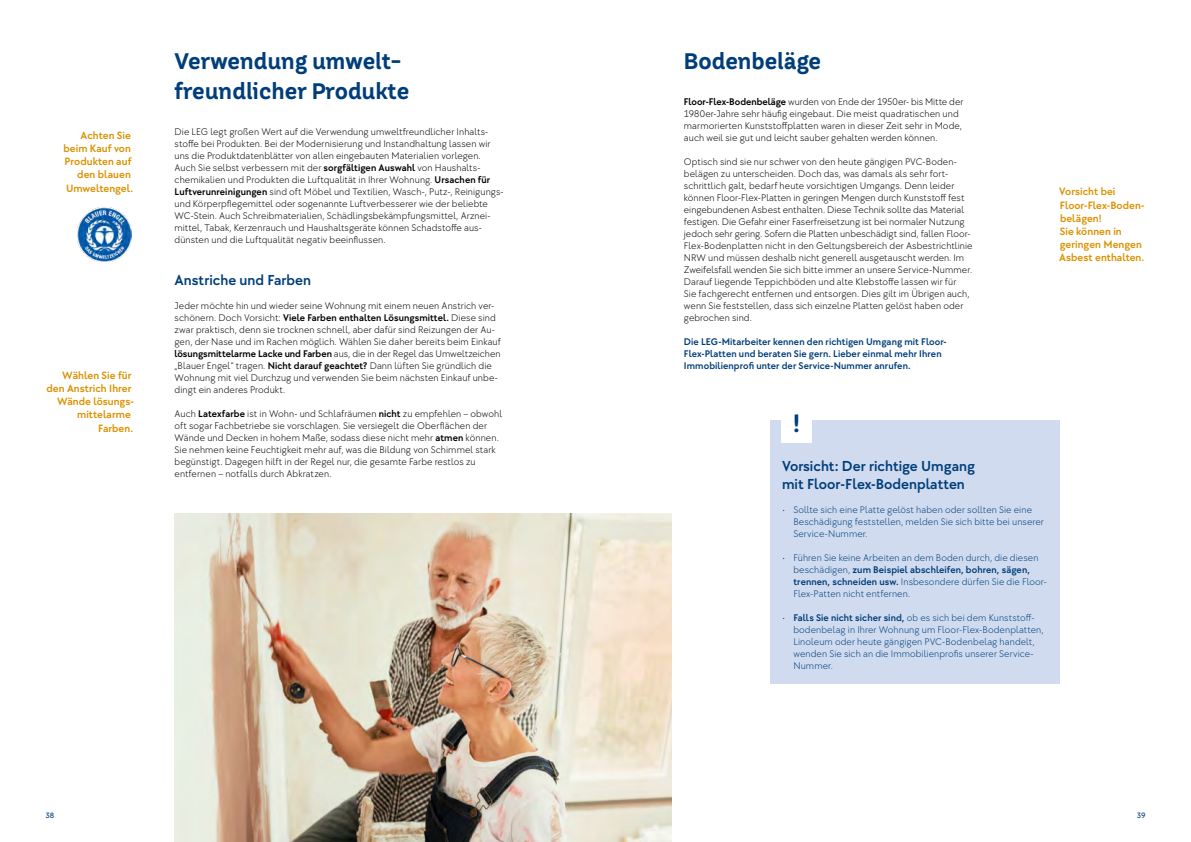
<style>
.page{position:relative;width:1191px;height:842px;background:#fff}
.page>*{position:absolute;margin:0;border:0;box-sizing:border-box;transform-origin:0 0}
.t1{font:700 25px "LEG Corporate Headline";color:#003e7a}
.t2{font:700 22.5px/30px "LEG Corporate Headline";color:#003e7a}
.t3{font:500 15px/18px "LEG Corporate Bodycopy";color:#003e7a}
.t4{font:500 11px/13.2px "LEG Corporate Bodycopy";letter-spacing:.005em;color:#da9100;text-align:right}
.t5{font:300 10px/12px "LEG Corporate Bodycopy";letter-spacing:.01em;color:#000}
.t6{font:300 10px/12px "LEG Corporate Bodycopy";letter-spacing:.01em;color:#003e7a}
.t7{font:500 10px/12px "LEG Corporate Bodycopy";letter-spacing:.01em;color:#003e7a}
.t8{font:8px "LEG Corporate Bodycopy";color:#003e7a}
.s1{font-weight:500}
</style>
<div class="page">
<img style="left:77px;top:207px;width:54px;height:54px">
<img style="left:174px;top:513px;width:498px;height:329px">
<div style="left:770px;top:420px;width:289px;height:264px;background:#d0dbef"></div>
<div style="left:781px;top:404px;width:30px;height:39px;background:#fff"></div>
<p class="t4" style="left:63px;top:128px;width:71px">Achten Sie beim Kauf von<br>Produkten auf den blauen<br>Umweltengel.</p>
<p class="t4" style="left:47px;top:368px;width:89px">Wählen Sie für den Anstrich Ihrer<br>Wände lösungs&shy;mittelarme<br>Farben.</p>
<h2 class="t2" style="left:174px;top:47px;width:236px">Verwendung umwelt&shy;freundlicher Produkte</h2>
<p class="t5" style="left:174px;top:126px;width:330px">Die LEG legt großen Wert auf die Verwendung umweltfreundlicher Inhalts&shy;stoffe bei Produkten. Bei der Modernisierung und Instandhaltung lassen wir uns die Produktdatenblätter von allen eingebauten Materialien vorlegen.<br>Auch Sie selbst verbessern mit der <span class="s1">sorgfältigen Auswahl</span> von Haushalts&shy;chemikalien und Produkten die Luftqualität in Ihrer Wohnung. <span class="s1">Ursachen für Luftverunreinigungen</span> sind oft Möbel und Textilien, Wasch-, Putz-, Reinigungs&shy;und Körperpflegemittel oder sogenannte Luftverbesserer wie der beliebte WC-Stein. Auch Schreibmaterialien, Schädlingsbekämpfungsmittel, Arznei&shy;mittel, Tabak, Kerzenrauch und Haushaltsgeräte können Schadstoffe aus&shy;dünsten und die Luftqualität negativ beeinflussen.</p>
<h3 class="t3" style="left:174px;top:271px;width:138px">Anstriche und Farben</h3>
<p class="t5" style="left:174px;top:300px;width:328px">Jeder möchte hin und wieder seine Wohnung mit einem neuen Anstrich ver&shy;schönern. Doch Vorsicht: <span class="s1">Viele Farben enthalten Lösungsmittel.</span> Diese sind zwar praktisch, denn sie trocknen schnell, aber dafür sind Reizungen der Au&shy;gen, der Nase und im Rachen möglich. Wählen Sie daher bereits beim Einkauf <span class="s1">lösungsmittelarme Lacke und Farben</span> aus, die in der Regel das Umweltzeichen „Blauer Engel“ tragen. <span class="s1">Nicht darauf geachtet?</span> Dann lüften Sie gründlich die Wohnung mit viel Durchzug und verwenden Sie beim nächsten Einkauf unbe&shy;dingt ein anderes Produkt.</p>
<p class="t5" style="left:174px;top:408px;width:329px">Auch <span class="s1">Latexfarbe</span> ist in Wohn- und Schlafräumen <span class="s1">nicht</span> zu empfehlen – obwohl oft sogar Fachbetriebe sie vorschlagen. Sie versiegelt die Oberflächen der Wände und Decken in hohem Maße, sodass diese nicht mehr <span class="s1">atmen</span> können.<br>Sie nehmen keine Feuchtigkeit mehr auf, was die Bildung von Schimmel stark begünstigt. Dagegen hilft in der Regel nur, die gesamte Farbe restlos zu entfernen – notfalls durch Abkratzen.</p>
<h2 class="t2" style="left:684px;top:47px;width:139px">Bodenbeläge</h2>
<p class="t5" style="left:684px;top:96px;width:281px"><span class="s1">Floor-Flex-Bodenbeläge</span> wurden von Ende der 1950er- bis Mitte der 1980er--Jahre sehr häufig eingebaut. Die meist quadratischen und marmorierten Kunststoffplatten waren in dieser Zeit sehr in Mode, auch weil sie gut und leicht sauber gehalten werden können.</p>
<p class="t5" style="left:684px;top:156px;width:290px">Optisch sind sie nur schwer von den heute gängigen PVC-Boden&shy;belägen zu unterscheiden. Doch das, was damals als sehr fort&shy;schrittlich galt, bedarf heute vorsichtigen Umgangs. Denn leider können Floor-Flex-Platten in geringen Mengen durch Kunststoff fest eingebundenen Asbest enthalten. Diese Technik sollte das Material festigen. Die Gefahr einer Faserfreisetzung ist bei normaler Nutzung jedoch sehr gering. Sofern die Platten unbeschädigt sind, fallen Floor-Flex-Bodenplatten nicht in den Geltungsbereich der Asbestrichtlinie NRW und müssen deshalb nicht generell ausgetauscht werden. Im Zweifelsfall wenden Sie sich bitte immer an unsere Service-Nummer.<br>Darauf liegende Teppichböden und alte Klebstoffe lassen wir für<br>Sie fachgerecht entfernen und entsorgen. Dies gilt im Übrigen auch, wenn Sie feststellen, dass sich einzelne Platten gelöst haben oder gebrochen sind.</p>
<p class="t7" style="left:684px;top:336px;width:263px">Die LEG-Mitarbeiter kennen den richtigen Umgang mit Floor-<br>Flex-Platten und beraten Sie gern. Lieber einmal mehr Ihren<br>Immobilienprofi unter der Service-Nummer anrufen.</p>
<p class="t4" style="left:1059px;top:185px;width:87px;text-align:left">Vorsicht bei<br>Floor-Flex-Boden&shy;belägen!<br>Sie können in geringen Mengen<br>Asbest enthalten.</p>
<h1 class="t1" style="left:792px;top:409px;width:9px">!</h1>
<h3 class="t3" style="left:782px;top:457px;width:194px">Vorsicht: Der richtige Umgang mit Floor-Flex-Bodenplatten</h3>
<p class="t6" style="left:793px;top:504px;width:252px;text-indent:-11px">• Sollte sich eine Platte gelöst haben oder sollten Sie eine<br>Beschädigung feststellen, melden Sie sich bitte bei unserer<br>Service-Nummer.</p>
<p class="t6" style="left:793px;top:552px;width:254px;text-indent:-11px">• Führen Sie keine Arbeiten an dem Boden durch, die diesen beschädigen, <span class="s1">zum Beispiel abschleifen, bohren, sägen, trennen, schneiden usw.</span> Insbesondere dürfen Sie die Floor-Flex-Patten nicht entfernen.</p>
<p class="t6" style="left:793px;top:612px;width:252px;text-indent:-11px">• <span class="s1">Falls Sie nicht sicher sind,</span> ob es sich bei dem Kunststoff&shy;bodenbelag in Ihrer Wohnung um Floor-Flex-Bodenplatten, Linoleum oder heute gängigen PVC-Bodenbelag handelt, wenden Sie sich an die Immobilienprofis unserer Service-Nummer.</p>
<p class="t8" style="left:45px;top:810px;width:10px">38</p>
<p class="t8" style="left:1136px;top:810px;width:10px">39</p>
</div>
